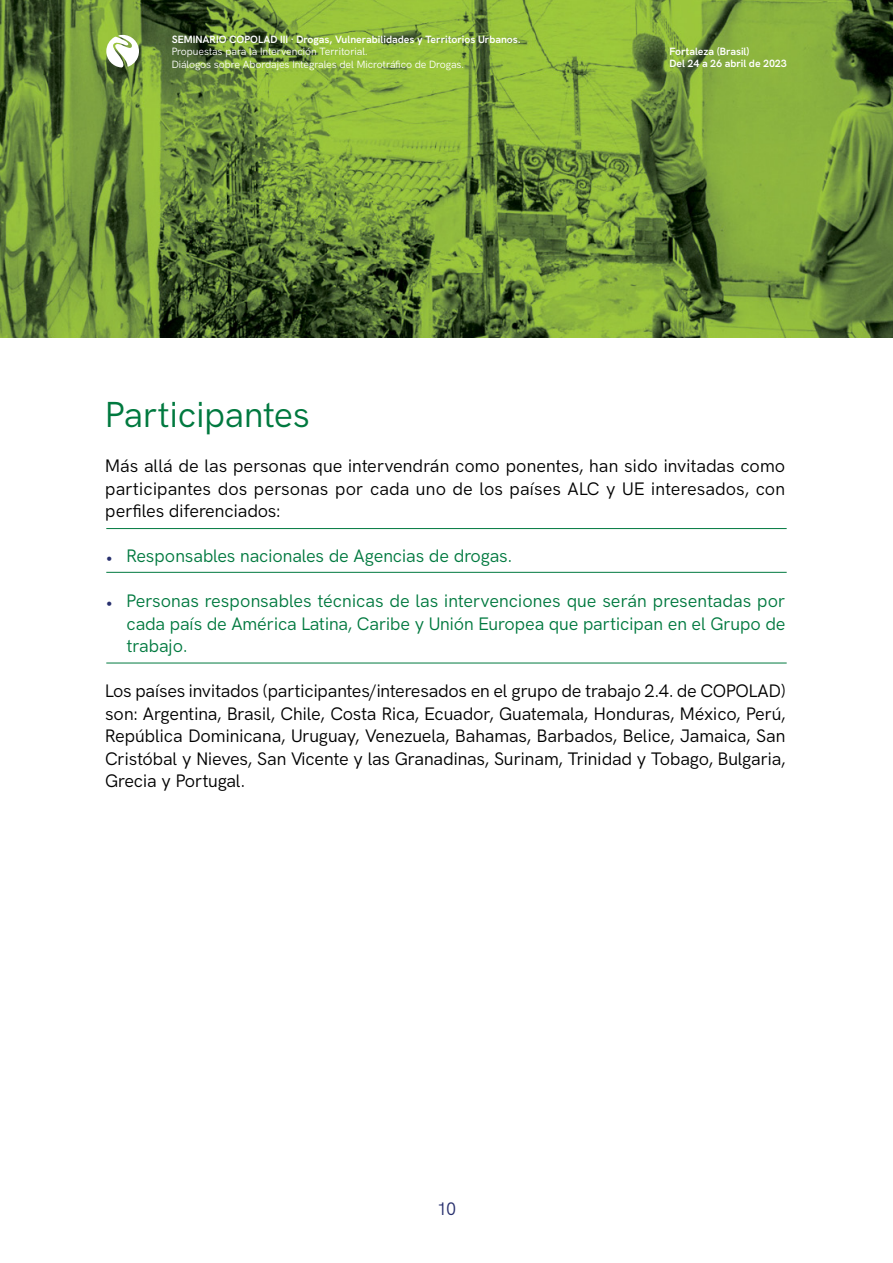
<style>
.page{position:relative;width:893px;height:1263px;background:#fff}
.page>*{position:absolute;margin:0;border:0;box-sizing:border-box;transform-origin:0 0}
.t1{font:36px "HK Grotesk Pro";color:#00793f}
.t2{font:18px/22.5px "HK Grotesk Pro";color:#000;text-align:justify}
.t3{font:18px/22.5px "HK Grotesk Pro";letter-spacing:-.005em;color:#00793f;text-align:justify}
.t4{font:18px "HK Grotesk Pro";color:#28306e}
.t5{font:500 18px "HK Grotesk Pro";color:#28306e}
.t6{font:700 10.5px/12.6px "HK Grotesk Pro";letter-spacing:-.005em;color:#fff}
.t7{font:10.5px/12.6px "HK Grotesk Pro";letter-spacing:-.01em;color:#fff}
</style>
<div class="page">
<img style="left:0;top:0;width:893px;height:338px">
<svg style="left:106px;top:35px;width:33px;height:32px"></svg>
<hr style="left:106px;top:528px;width:681px;height:1px;background:#00793f">
<hr style="left:106px;top:572px;width:681px;height:1px;background:#00793f">
<hr style="left:106px;top:663px;width:681px;height:1px;background:#00793f">
<p class="t6" style="left:172px;top:32px;width:351px">SEMINARIO COPOLAD III · Drogas, Vulnerabilidades y Territorios Urbanos.</p>
<p class="t7" style="left:172px;top:45px;width:294px">Propuestas para la Intervención Territorial.<br>Diálogos sobre Abordajes Integrales del Microtráfico de Drogas.</p>
<p class="t6" style="left:669px;top:44px;width:119px">Fortaleza (Brasil)<br>Del 24 a 26 abril de 2023</p>
<h1 class="t1" style="left:105px;top:387px;width:206px">Participantes</h1>
<p class="t2" style="left:105px;top:453px;width:681px">Más allá de las personas que intervendrán como ponentes, han sido invitadas como participantes dos personas por cada uno de los países ALC y UE interesados, con perfiles diferenciados:</p>
<p class="t3" style="left:126px;top:543px;width:387px">Responsables nacionales de Agencias de drogas.</p>
<p class="t3" style="left:126px;top:588px;width:661px">Personas responsables técnicas de las intervenciones que serán presentadas por cada país de América Latina, Caribe y Unión Europea que participan en el Grupo de trabajo.</p>
<p class="t2" style="left:105px;top:678px;width:682px">Los países invitados (participantes/interesados en el grupo de trabajo 2.4. de COPOLAD) son: Argentina, Brasil, Chile, Costa Rica, Ecuador, Guatemala, Honduras, México, Perú, República Dominicana, Uruguay, Venezuela, Bahamas, Barbados, Belice, Jamaica, San Cristóbal y Nieves, San Vicente y las Granadinas, Surinam, Trinidad y Tobago, Bulgaria, Grecia y Portugal.</p>
<p class="t5" style="left:106px;top:543px;width:8px">•</p>
<p class="t5" style="left:106px;top:588px;width:8px">•</p>
<p class="t4" style="left:437px;top:1195px;width:21px">10</p>
</div>
